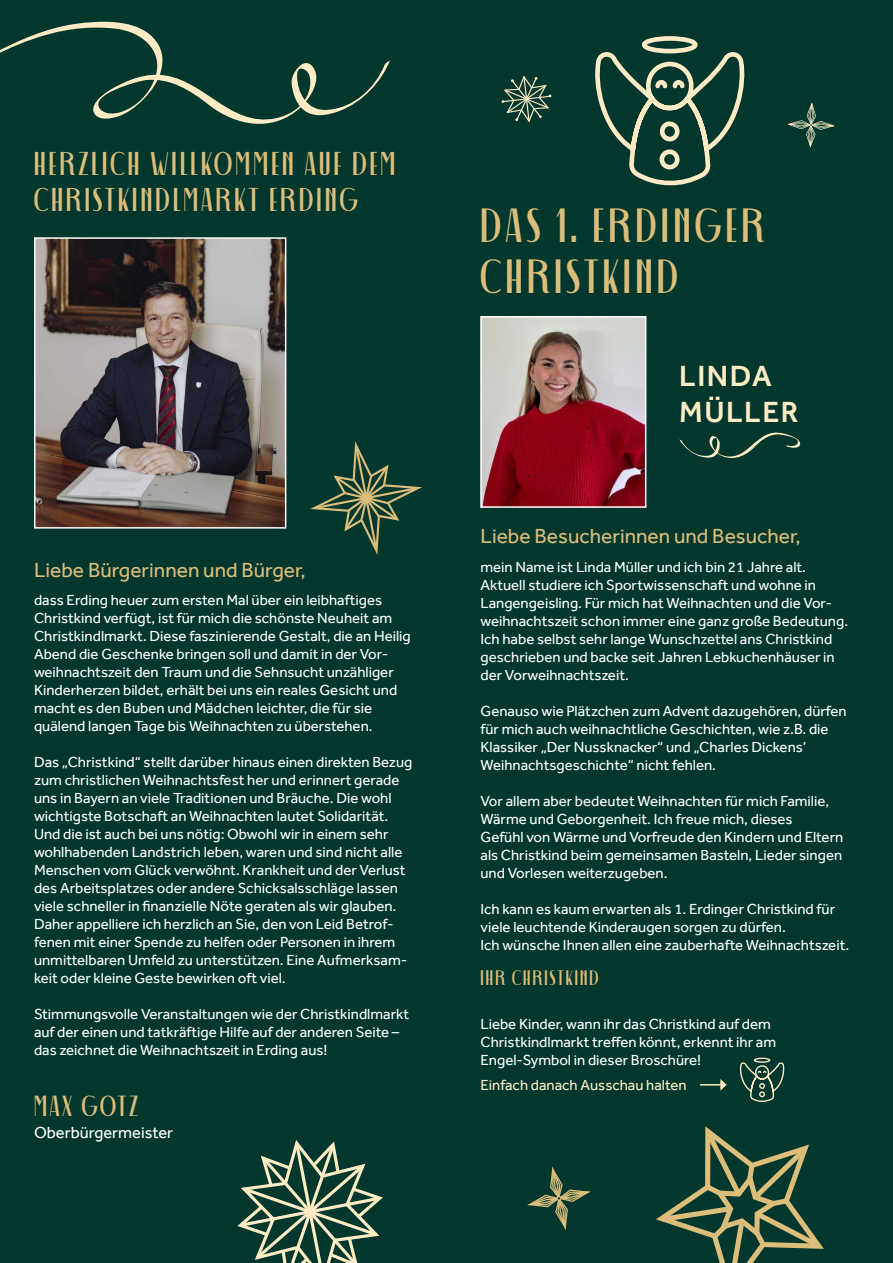
<style>
.page{position:relative;width:893px;height:1263px;background:#01372d}
.page>*{position:absolute;margin:0;border:0;box-sizing:border-box;transform-origin:0 0}
.t1{font:48px/51px "DECOHEADDISPLAY Regular";letter-spacing:.1em;color:#dcbd7a}
.t2{font:33px/35.8px "DECOHEADDISPLAY Regular";letter-spacing:.1em;color:#dcbd7a}
.t3{font:500 30px/36px "Effra";letter-spacing:.05em;color:#ffecc5}
.t4{font:29.1px "DECOHEADDISPLAY Regular";letter-spacing:.1em;color:#dcbd7a}
.t5{font:21px "Effra";color:#dcbd7a}
.t6{font:21px "DECOHEADDISPLAY Regular";letter-spacing:.1em;color:#dcbd7a}
.t7{font:16.5px "Effra";color:#fff}
.t8{font:15px/18px "Effra";color:#fff}
.t9{font:15px "Effra";color:#ffecc5}
</style>
<div class="page">
<svg style="left:237px;top:1140px;width:146px;height:123px"></svg>
<img style="left:37px;top:240px;width:246px;height:286px">
<div style="left:34px;top:237px;width:252px;height:292px;border:2px solid #fff"></div>
<svg style="left:310px;top:441px;width:112px;height:114px"></svg>
<svg style="left:0;top:21px;width:390px;height:103px"></svg>
<svg style="left:527px;top:1166px;width:64px;height:64px"></svg>
<svg style="left:501px;top:75px;width:51px;height:47px"></svg>
<svg style="left:788px;top:103px;width:46px;height:44px"></svg>
<svg style="left:595px;top:36px;width:150px;height:404px"></svg>
<svg style="left:656px;top:1057px;width:168px;height:206px"></svg>
<img style="left:483px;top:319px;width:160px;height:186px">
<div style="left:480px;top:316px;width:166px;height:192px;border:2px solid #fff"></div>
<svg style="left:679px;top:432px;width:122px;height:26px"></svg>
<h2 class="t2" style="left:34px;top:146px;width:363px">HERZLICH WILLKOMMEN AUF DEM<br>CHRISTKINDLMARKT ERDING</h2>
<h3 class="t5" style="left:34px;top:558px;width:273px">Liebe Bürgerinnen und Bürger,</h3>
<p class="t8" style="left:34px;top:591px;width:378px">dass Erding heuer zum ersten Mal über ein leibhaftiges Christkind verfügt, ist für mich die schönste Neuheit am Christkindlmarkt. Diese faszinierende Gestalt, die an Heilig Abend die Geschenke bringen soll und damit in der Vor&shy;weihnachtszeit den Traum und die Sehnsucht unzähliger Kinderherzen bildet, erhält bei uns ein reales Gesicht und macht es den Buben und Mädchen leichter, die für sie quälend langen Tage bis Weihnachten zu überstehen.</p>
<p class="t8" style="left:34px;top:753px;width:380px">Das „Christkind“ stellt darüber hinaus einen direkten Bezug zum christlichen Weihnachtsfest her und erinnert gerade uns in Bayern an viele Traditionen und Bräuche. Die wohl wichtigste Botschaft an Weihnachten lautet Solidarität.<br>Und die ist auch bei uns nötig: Obwohl wir in einem sehr wohlhabenden Landstrich leben, waren und sind nicht alle Menschen vom Glück verwöhnt. Krankheit und der Verlust des Arbeitsplatzes oder andere Schicksalsschläge lassen viele schneller in finanzielle Nöte geraten als wir glauben.<br>Daher appelliere ich herzlich an Sie, den von Leid Betrof&shy;fenen mit einer Spende zu helfen oder Personen in ihrem unmittelbaren Umfeld zu unterstützen. Eine Aufmerksam&shy;keit oder kleine Geste bewirken oft viel.</p>
<p class="t8" style="left:34px;top:1005px;width:377px">Stimmungsvolle Veranstaltungen wie der Christkindlmarkt auf der einen und tatkräftige Hilfe auf der anderen Seite – das zeichnet die Weihnachtszeit in Erding aus!</p>
<h3 class="t4" style="left:34px;top:1093px;width:105px">MAX GOTZ</h3>
<p class="t7" style="left:34px;top:1122px;width:141px">Oberbürgermeister</p>
<h1 class="t1" style="left:480px;top:201px;width:285px">DAS 1. ERDINGER<br>CHRISTKIND</h1>
<h3 class="t3" style="left:679px;top:357px;width:121px">LINDA<br>MÜLLER</h3>
<h3 class="t5" style="left:480px;top:523px;width:322px">Liebe Besucherinnen und Besucher,</h3>
<p class="t8" style="left:480px;top:558px;width:369px">mein Name ist Linda Müller und ich bin 21 Jahre alt.<br>Aktuell studiere ich Sportwissenschaft und wohne in Langengeisling. Für mich hat Weihnachten und die Vor&shy;weihnachtszeit schon immer eine ganz große Bedeutung.<br>Ich habe selbst sehr lange Wunschzettel ans Christkind geschrieben und backe seit Jahren Lebkuchenhäuser in der Vorweihnachtszeit.</p>
<p class="t8" style="left:480px;top:702px;width:368px">Genauso wie Plätzchen zum Advent dazugehören, dürfen für mich auch weihnachtliche Geschichten, wie z.B. die Klassiker „Der Nussknacker“ und „Charles Dickens’ Weihnachtsgeschichte“ nicht fehlen.</p>
<p class="t8" style="left:480px;top:792px;width:364px">Vor allem aber bedeutet Weihnachten für mich Familie, Wärme und Geborgenheit. Ich freue mich, dieses<br>Gefühl von Wärme und Vorfreude den Kindern und Eltern als Christkind beim gemeinsamen Basteln, Lieder singen und Vorlesen weiterzugeben.</p>
<p class="t8" style="left:480px;top:900px;width:370px">Ich kann es kaum erwarten als 1. Erdinger Christkind für viele leuchtende Kinderaugen sorgen zu dürfen.<br>Ich wünsche Ihnen allen eine zauberhafte Weihnachtszeit.</p>
<h3 class="t6" style="left:480px;top:968px;width:120px">IHR CHRISTKIND</h3>
<p class="t8" style="left:480px;top:1015px;width:297px">Liebe Kinder, wann ihr das Christkind auf dem<br>Christkindlmarkt treffen könnt, erkennt ihr am<br>Engel-Symbol in dieser Broschüre!</p>
<p class="t9" style="left:480px;top:1076px;width:208px">Einfach danach Ausschau halten</p>
</div>
